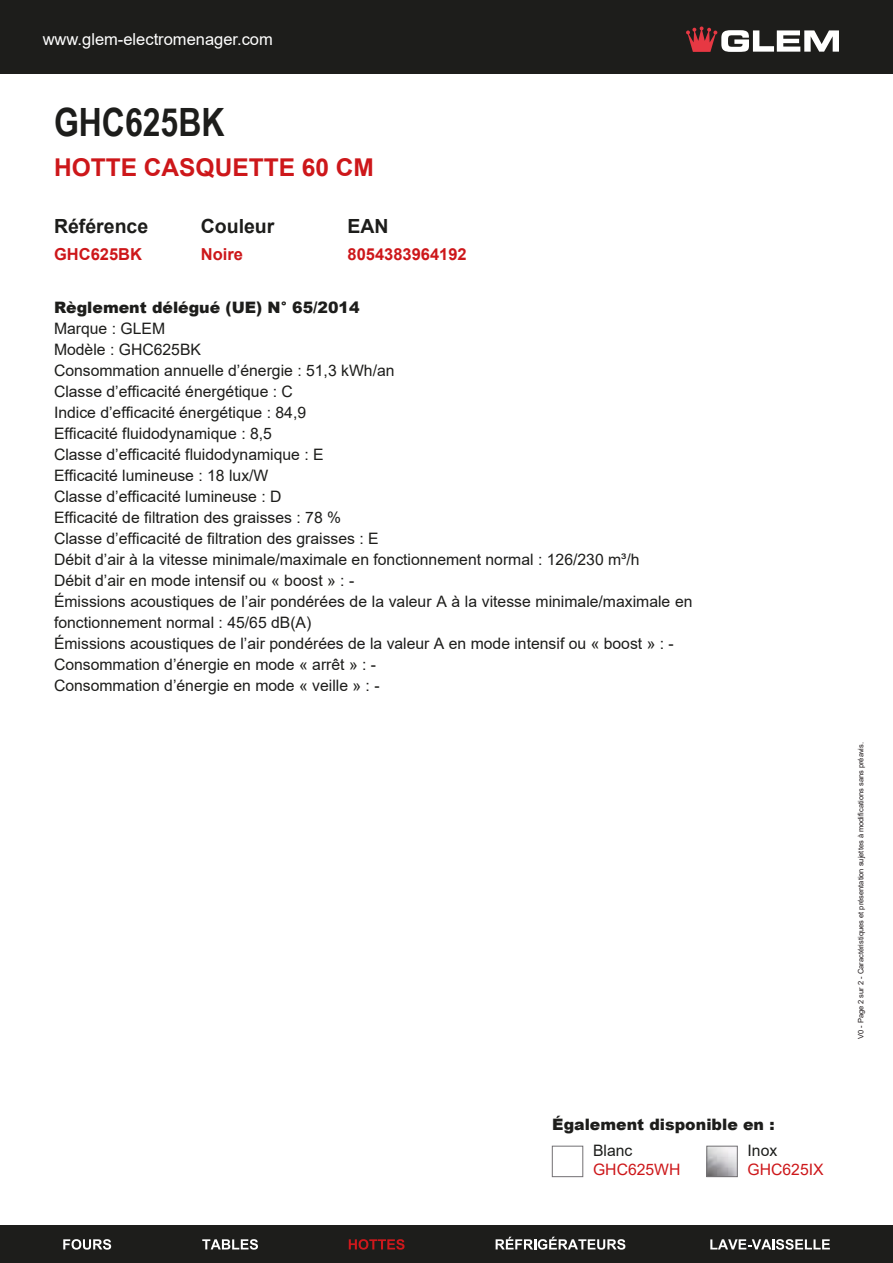
<style>
.page{position:relative;width:893px;height:1263px;background:#fff}
.page>*{position:absolute;margin:0;border:0;box-sizing:border-box;transform-origin:0 0}
.t1{font:700 39px "Arial Narrow";color:#1d1d1b}
.t2{font:700 24.45px "Arial";color:#cd171a}
.t3{font:700 19.5px "Arial";color:#1d1d1b}
.t4{font:16.5px "Arial";color:#fff}
.t5{font:700 16.5px "Arial";color:#cd171a}
.t6{font:15.75px/21px "Arial";color:#1d1d1b}
.t7{font:900 15.75px "Arial";color:#1d1d1b}
.t8{font:15.75px "Arial";color:#cd171a}
.t9{font:15.75px "Arial";color:#1d1e1c}
.t10{font:7.5px "Arial";color:#1d1718}
</style>
<div class="page">
<div style="left:552px;top:1146px;width:31px;height:31px;background:#fff;border:1px solid #727073"></div>
<img style="left:708px;top:1148px;width:28px;height:27px">
<div style="left:706px;top:1146px;width:32px;height:31px;border:1px solid #727073"></div>
<div style="left:0;top:1226px;width:893px;height:37px;background:#1d1d1b"></div>
<svg style="left:496px;top:1237px;width:129px;height:13px"></svg>
<svg style="left:202px;top:1239px;width:56px;height:11px"></svg>
<svg style="left:349px;top:1239px;width:56px;height:11px"></svg>
<svg style="left:63px;top:1239px;width:48px;height:11px"></svg>
<svg style="left:710px;top:1239px;width:120px;height:11px"></svg>
<div style="left:0;top:0;width:893px;height:74px;background:#1d1d1b"></div>
<svg style="left:686px;top:26px;width:153px;height:26px"></svg>
<p class="t4" style="left:43px;top:28px;width:232px">www.glem-electromenager.com</p>
<h1 class="t1" style="left:54px;top:93px;width:172px">GHC625BK</h1>
<h2 class="t2" style="left:54px;top:150px;width:322px">HOTTE CASQUETTE 60 CM</h2>
<p class="t3" style="left:54px;top:213px;width:96px">Référence</p>
<p class="t3" style="left:201px;top:213px;width:75px">Couleur</p>
<p class="t3" style="left:347px;top:213px;width:43px">EAN</p>
<p class="t5" style="left:54px;top:242px;width:90px">GHC625BK</p>
<p class="t5" style="left:201px;top:242px;width:44px">Noire</p>
<p class="t5" style="left:347px;top:242px;width:121px">8054383964192</p>
<p class="t7" style="left:54px;top:296px;width:307px">Règlement délégué (UE) N° 65/2014</p>
<p class="t6" style="left:54px;top:318px;width:640px">Marque : GLEM<br>Modèle : GHC625BK<br>Consommation annuelle d’énergie : 51,3 kWh/an<br>Classe d’efficacité énergétique : C<br>Indice d’efficacité énergétique : 84,9<br>Efficacité fluidodynamique : 8,5<br>Classe d’efficacité fluidodynamique : E<br>Efficacité lumineuse : 18 lux/W<br>Classe d’efficacité lumineuse : D<br>Efficacité de filtration des graisses : 78 %<br>Classe d’efficacité de filtration des graisses : E<br>Débit d’air à la vitesse minimale/maximale en fonctionnement normal : 126/230 m³/h<br>Débit d’air en mode intensif ou « boost » : -<br>Émissions acoustiques de l’air pondérées de la valeur A à la vitesse minimale/maximale en fonctionnement normal : 45/65 dB(A)<br>Émissions acoustiques de l’air pondérées de la valeur A en mode intensif ou « boost » : - Consommation d’énergie en mode « arrêt » : -<br>Consommation d’énergie en mode « veille » : -</p>
<p class="t7" style="left:552px;top:1113px;width:224px">Également disponible en :</p>
<p class="t9" style="left:593px;top:1139px;width:41px">Blanc</p>
<p class="t8" style="left:593px;top:1158px;width:89px">GHC625WH</p>
<p class="t9" style="left:748px;top:1139px;width:31px">Inox</p>
<p class="t8" style="left:748px;top:1158px;width:78px">GHC625IX</p>
<p class="t10" style="left:856px;top:1039px;width:299px;rotate:-90deg">V0 - Page 2 sur 2 - Caractéristiques et présentation sujettes à modifications sans préavis.</p>
</div>
